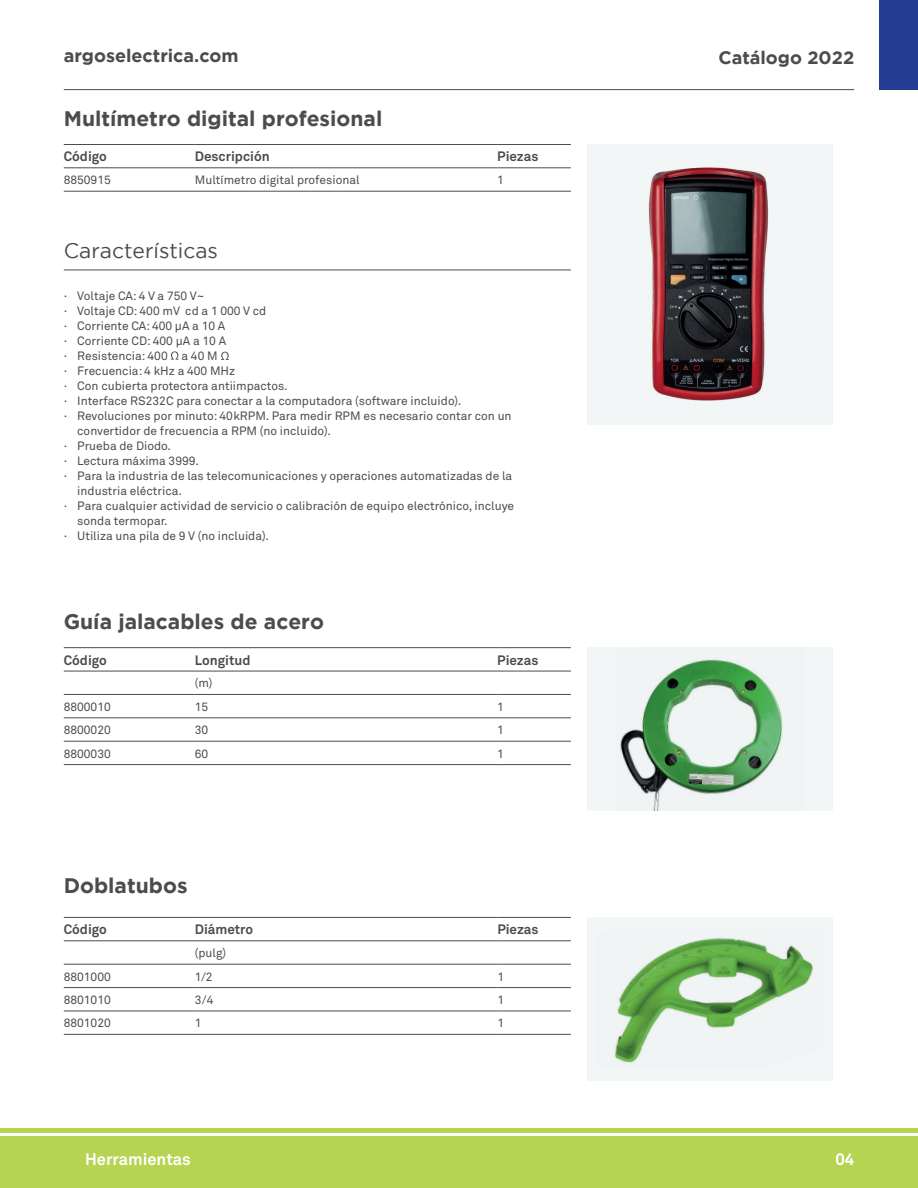
<style>
.page{position:relative;width:918px;height:1188px;background:#fff}
.page>*{position:absolute;margin:0;border:0;box-sizing:border-box;transform-origin:0 0}
.t1{font:700 21px "Gotham";color:#4d4c4c}
.t2{font:21px "Gotham";color:#4d4c4c}
.t3{font:700 18px "Gotham";color:#4d4c4c}
.t4{font:700 16.5px "Akkurat Pro";color:#fff}
.t5{font:700 13.5px "Akkurat Pro";color:#4d4c4c}
.t6{font:12px "Akkurat Pro";color:#4d4c4c}
</style>
<div class="page">
<hr style="left:64px;top:89px;width:790px;height:1px;background:#4d4c4c">
<div style="left:0;top:1137px;width:918px;height:51px;background:#b4d452"></div>
<div style="left:0;top:1128px;width:918px;height:5px;background:#b4d452"></div>
<div style="left:880px;top:0;width:38px;height:89px;background:#233d95"></div>
<div style="left:588px;top:144px;width:245px;height:281px;background:#f3f6f7"></div>
<hr style="left:64px;top:270px;width:507px;height:1px;background:#4d4c4c">
<img style="left:648px;top:167px;width:121px;height:234px">
<hr style="left:64px;top:191px;width:131px;height:1px;background:#4d4c4c">
<hr style="left:195px;top:191px;width:302px;height:1px;background:#4d4c4c">
<hr style="left:497px;top:191px;width:74px;height:1px;background:#4d4c4c">
<hr style="left:64px;top:144px;width:131px;height:1px;background:#4d4c4c">
<hr style="left:195px;top:144px;width:302px;height:1px;background:#4d4c4c">
<hr style="left:497px;top:144px;width:74px;height:1px;background:#4d4c4c">
<hr style="left:64px;top:167px;width:131px;height:1px;background:#4d4c4c">
<hr style="left:195px;top:167px;width:302px;height:1px;background:#4d4c4c">
<hr style="left:497px;top:167px;width:74px;height:1px;background:#4d4c4c">
<svg style="left:171px;top:351px;width:8px;height:9px"></svg>
<svg style="left:221px;top:352px;width:8px;height:8px"></svg>
<div style="left:588px;top:647px;width:245px;height:164px;background:#f3f6f7"></div>
<hr style="left:64px;top:718px;width:131px;height:1px;background:#4d4c4c">
<hr style="left:195px;top:718px;width:302px;height:1px;background:#4d4c4c">
<hr style="left:497px;top:718px;width:74px;height:1px;background:#4d4c4c">
<hr style="left:64px;top:741px;width:131px;height:1px;background:#4d4c4c">
<hr style="left:195px;top:741px;width:302px;height:1px;background:#4d4c4c">
<hr style="left:497px;top:741px;width:74px;height:1px;background:#4d4c4c">
<hr style="left:64px;top:764px;width:131px;height:1px;background:#4d4c4c">
<hr style="left:195px;top:764px;width:302px;height:1px;background:#4d4c4c">
<hr style="left:497px;top:764px;width:74px;height:1px;background:#4d4c4c">
<hr style="left:64px;top:647px;width:131px;height:1px;background:#4d4c4c">
<hr style="left:195px;top:647px;width:302px;height:1px;background:#4d4c4c">
<hr style="left:497px;top:647px;width:74px;height:1px;background:#4d4c4c">
<hr style="left:64px;top:671px;width:131px;height:1px;background:#4d4c4c">
<hr style="left:195px;top:671px;width:302px;height:1px;background:#4d4c4c">
<hr style="left:497px;top:671px;width:74px;height:1px;background:#4d4c4c">
<hr style="left:64px;top:694px;width:131px;height:1px;background:#4d4c4c">
<hr style="left:195px;top:694px;width:302px;height:1px;background:#4d4c4c">
<hr style="left:497px;top:694px;width:74px;height:1px;background:#4d4c4c">
<img style="left:620px;top:659px;width:163px;height:152px">
<div style="left:588px;top:917px;width:245px;height:164px;background:#f3f6f7"></div>
<hr style="left:64px;top:987px;width:131px;height:1px;background:#4d4c4c">
<hr style="left:195px;top:987px;width:302px;height:1px;background:#4d4c4c">
<hr style="left:497px;top:987px;width:74px;height:1px;background:#4d4c4c">
<hr style="left:64px;top:1011px;width:131px;height:1px;background:#4d4c4c">
<hr style="left:195px;top:1011px;width:302px;height:1px;background:#4d4c4c">
<hr style="left:497px;top:1011px;width:74px;height:1px;background:#4d4c4c">
<hr style="left:64px;top:1034px;width:131px;height:1px;background:#4d4c4c">
<hr style="left:195px;top:1034px;width:302px;height:1px;background:#4d4c4c">
<hr style="left:497px;top:1034px;width:74px;height:1px;background:#4d4c4c">
<hr style="left:64px;top:917px;width:131px;height:1px;background:#4d4c4c">
<hr style="left:195px;top:917px;width:302px;height:1px;background:#4d4c4c">
<hr style="left:497px;top:917px;width:74px;height:1px;background:#4d4c4c">
<hr style="left:64px;top:940px;width:131px;height:1px;background:#4d4c4c">
<hr style="left:195px;top:940px;width:302px;height:1px;background:#4d4c4c">
<hr style="left:497px;top:940px;width:74px;height:1px;background:#4d4c4c">
<hr style="left:64px;top:964px;width:131px;height:1px;background:#4d4c4c">
<hr style="left:195px;top:964px;width:302px;height:1px;background:#4d4c4c">
<hr style="left:497px;top:964px;width:74px;height:1px;background:#4d4c4c">
<img style="left:614px;top:937px;width:199px;height:126px">
<h2 class="t3" style="left:64px;top:45px;width:176px">argoselectrica.com</h2>
<h2 class="t3" style="left:718px;top:47px;width:137px">Catálogo 2022</h2>
<h1 class="t1" style="left:64px;top:106px;width:320px">Multímetro digital profesional</h1>
<p class="t5" style="left:64px;top:148px;width:45px">Código</p>
<p class="t5" style="left:195px;top:148px;width:76px">Descripción</p>
<p class="t5" style="left:497px;top:148px;width:43px">Piezas</p>
<p class="t6" style="left:64px;top:173px;width:49px">8850915</p>
<p class="t6" style="left:195px;top:173px;width:166px">Multímetro digital profesional</p>
<p class="t6" style="left:497px;top:173px;width:8px">1</p>
<h1 class="t2" style="left:64px;top:239px;width:156px">Características</h1>
<p class="t6" style="left:64px;top:289px;width:142px">· Voltaje CA: 4 V a 750 V~</p>
<p class="t6" style="left:64px;top:304px;width:204px">· Voltaje CD: 400 mV cd a 1 000 V cd</p>
<p class="t6" style="left:64px;top:319px;width:163px">· Corriente CA: 400 µA a 10 A</p>
<p class="t6" style="left:64px;top:334px;width:164px">· Corriente CD: 400 µA a 10 A</p>
<p class="t6" style="left:64px;top:349px;width:155px">· Resistencia: 400 a 40 M</p>
<p class="t6" style="left:64px;top:364px;width:173px">· Frecuencia: 4 kHz a 400 MHz</p>
<p class="t6" style="left:64px;top:379px;width:225px">· Con cubierta protectora antiimpactos.</p>
<p class="t6" style="left:64px;top:394px;width:399px">· Interface RS232C para conectar a la computadora (software incluido).</p>
<p class="t6" style="left:64px;top:409px;width:449px">· Revoluciones por minuto: 40kRPM. Para medir RPM es necesario contar con un</p>
<p class="t6" style="left:77px;top:424px;width:255px">convertidor de frecuencia a RPM (no incluido).</p>
<p class="t6" style="left:64px;top:439px;width:109px">· Prueba de Diodo.</p>
<p class="t6" style="left:64px;top:454px;width:137px">· Lectura máxima 3999.</p>
<p class="t6" style="left:64px;top:469px;width:450px">· Para la industria de las telecomunicaciones y operaciones automatizadas de la</p>
<p class="t6" style="left:77px;top:484px;width:106px">industria eléctrica.</p>
<p class="t6" style="left:64px;top:499px;width:452px">· Para cualquier actividad de servicio o calibración de equipo electrónico, incluye</p>
<p class="t6" style="left:77px;top:514px;width:92px">sonda termopar.</p>
<p class="t6" style="left:64px;top:529px;width:207px">· Utiliza una pila de 9 V (no incluida).</p>
<h1 class="t1" style="left:64px;top:610px;width:262px">Guía jalacables de acero</h1>
<p class="t5" style="left:64px;top:652px;width:45px">Código</p>
<p class="t5" style="left:195px;top:652px;width:57px">Longitud</p>
<p class="t5" style="left:497px;top:652px;width:43px">Piezas</p>
<p class="t6" style="left:195px;top:676px;width:19px">(m)</p>
<p class="t6" style="left:64px;top:700px;width:49px">8800010</p>
<p class="t6" style="left:195px;top:700px;width:15px">15</p>
<p class="t6" style="left:497px;top:700px;width:8px">1</p>
<p class="t6" style="left:64px;top:723px;width:49px">8800020</p>
<p class="t6" style="left:195px;top:723px;width:15px">30</p>
<p class="t6" style="left:497px;top:723px;width:8px">1</p>
<p class="t6" style="left:64px;top:746px;width:49px">8800030</p>
<p class="t6" style="left:195px;top:746px;width:15px">60</p>
<p class="t6" style="left:497px;top:746px;width:8px">1</p>
<h1 class="t1" style="left:64px;top:874px;width:125px">Doblatubos</h1>
<p class="t5" style="left:64px;top:921px;width:45px">Código</p>
<p class="t5" style="left:195px;top:921px;width:60px">Diámetro</p>
<p class="t5" style="left:497px;top:921px;width:43px">Piezas</p>
<p class="t6" style="left:195px;top:946px;width:33px">(pulg)</p>
<p class="t6" style="left:64px;top:970px;width:49px">8801000</p>
<p class="t6" style="left:195px;top:970px;width:19px">1/2</p>
<p class="t6" style="left:497px;top:970px;width:8px">1</p>
<p class="t6" style="left:64px;top:993px;width:49px">8801010</p>
<p class="t6" style="left:195px;top:993px;width:20px">3/4</p>
<p class="t6" style="left:497px;top:993px;width:8px">1</p>
<p class="t6" style="left:64px;top:1016px;width:49px">8801020</p>
<p class="t6" style="left:195px;top:1016px;width:8px">1</p>
<p class="t6" style="left:497px;top:1016px;width:8px">1</p>
<h3 class="t4" style="left:85px;top:1149px;width:107px">Herramientas</h3>
<h3 class="t4" style="left:835px;top:1149px;width:20px">04</h3>
</div>
